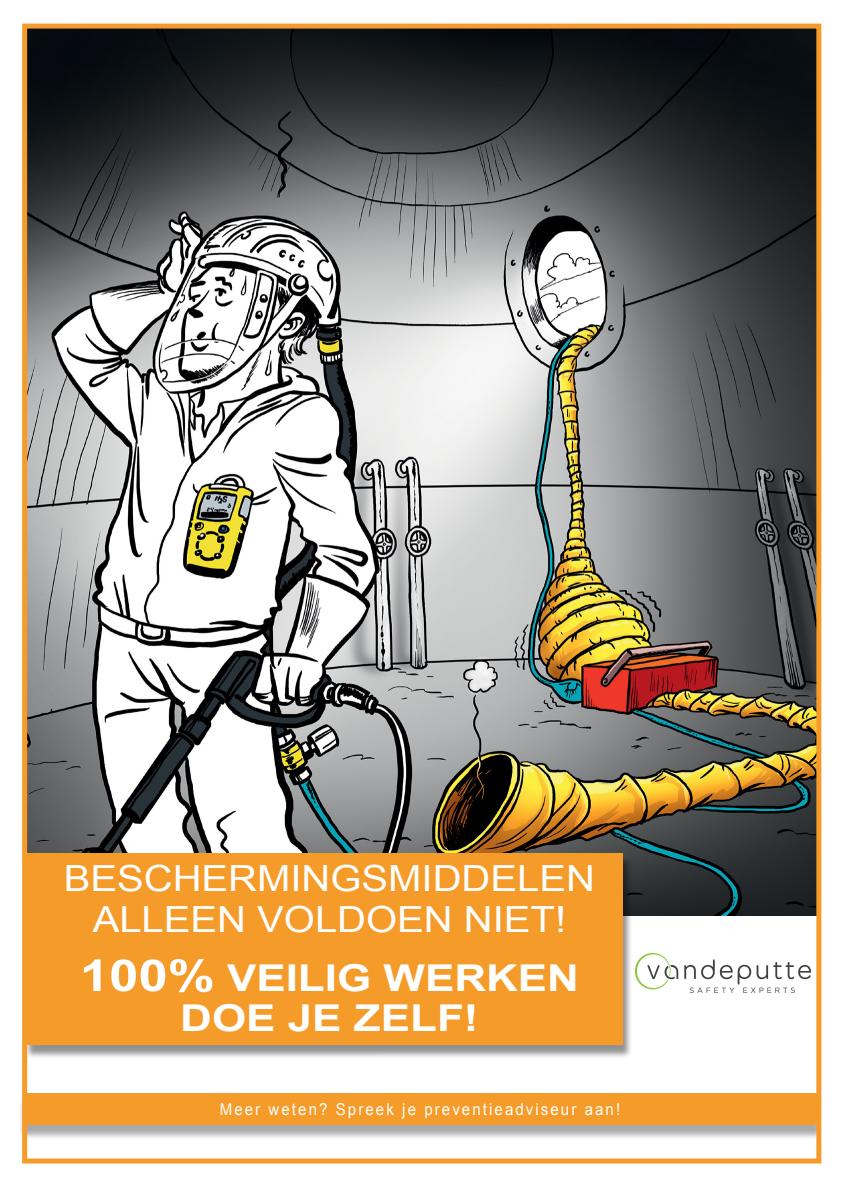
<style>
.page{position:relative;width:842px;height:1191px;background:#fff}
.page>*{position:absolute;margin:0;border:0;box-sizing:border-box;transform-origin:0 0}
.t1{font:700 37px/40px "Arial";color:#fff;text-align:center;scale:1.19 1}
.t2{font:36px/41px "Arial";color:#fff;text-align:center;scale:1.11 1}
.t3{font:16.4px "Arial";letter-spacing:.14em;color:#fff;scale:.92 1}
.s1{font-size:44px}
</style>
<div class="page">
<img style="left:28px;top:30px;width:787px;height:886px">
<div style="left:18px;top:1096px;width:807px;height:43px;background:#000;opacity:.34"></div>
<div style="left:26px;top:1092px;width:795px;height:32px;background:#f59b29"></div>
<div style="left:24px;top:856px;width:609px;height:202px;background:#000;opacity:.43"></div>
<div style="left:26px;top:853px;width:345px;height:191px;background:#f59b29"></div>
<div style="left:36px;top:853px;width:587px;height:191px;background:#f59b29"></div>
<div style="left:819px;top:1041px;width:23px;height:107px;background:#fff"></div>
<div style="left:22px;top:24px;width:799px;height:1139px;border:5px solid #f59b29"></div>
<img style="left:635px;top:954px;width:175px;height:38px">
<h2 class="t2" style="left:64px;top:858px;width:480px">BESCHERMINGSMIDDELEN<br>ALLEEN VOLDOEN NIET!</h2>
<h1 class="t1" style="left:80px;top:959px;width:421px"><span class="s1">100%</span> VEILIG WERKEN<br>DOE JE ZELF!</h1>
<p class="t3" style="left:220px;top:1098px;width:437px">Meer weten? Spreek je preventieadviseur aan!</p>
</div>
